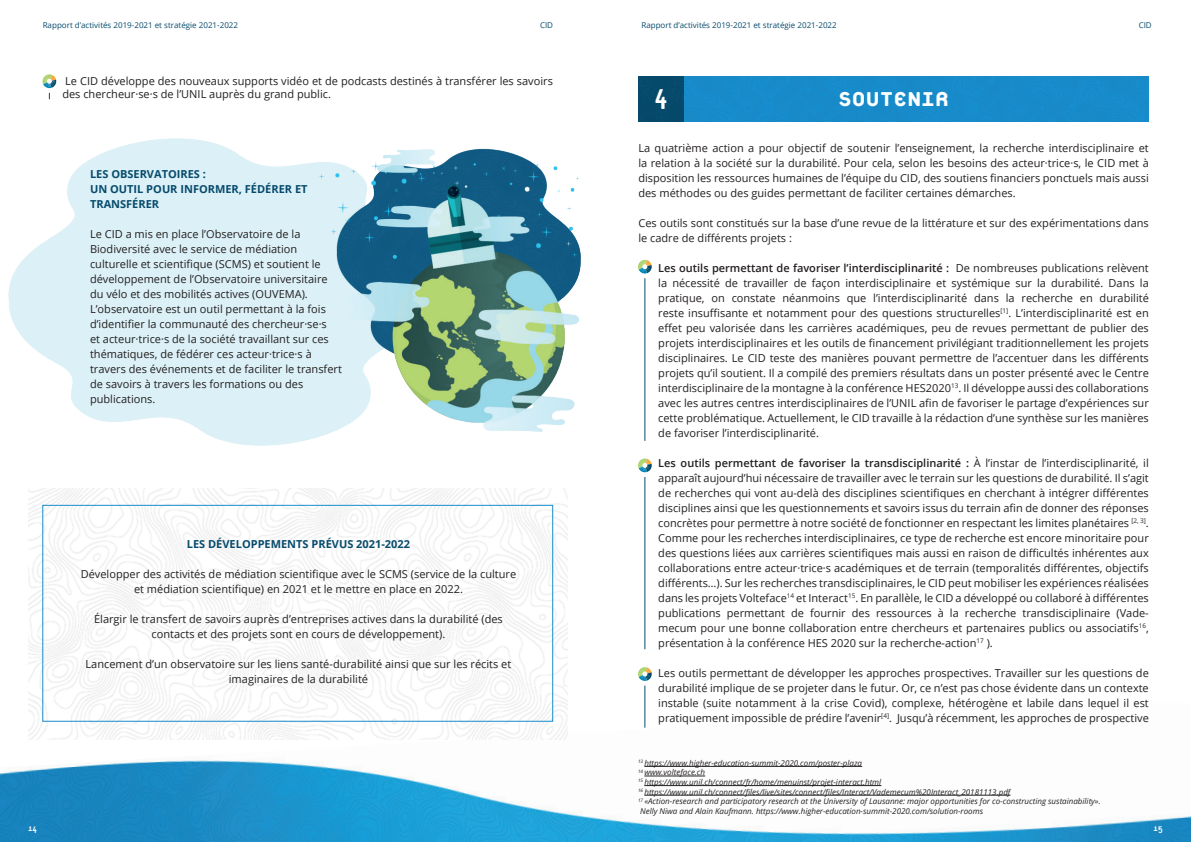
<style>
.page{position:relative;width:1191px;height:842px;background:#fff}
.page>*{position:absolute;margin:0;border:0;box-sizing:border-box;transform-origin:0 0}
.t1{font:800 30px "Platelet OT";color:#fff}
.t2{font:11px/15px "Open Sans";color:#231f20;text-align:justify}
.t3{font:700 11px/15px "Open Sans";color:#074b6d}
.t4{font:800 10px "Platelet OT";color:#fff}
.t5{font:italic 8px/9.6px "Open Sans";color:#231f20}
.t6{font:8px "Open Sans";color:#074b6d}
.s1{font-weight:600}
</style>
<div class="page">
<img style="left:0;top:703px;width:1191px;height:139px">
<svg style="left:43px;top:74px;width:13px;height:25px"></svg>
<img style="left:28px;top:488px;width:539px;height:251px">
<div style="left:43px;top:505px;width:510px;height:216px;border:1px solid #178dcd"></div>
<img style="left:9px;top:139px;width:572px;height:306px">
<div style="left:684px;top:76px;width:464px;height:46px;background:#178bca"></div>
<div style="left:638px;top:76px;width:46px;height:46px;background:#06496b"></div>
<svg style="left:638px;top:260px;width:13px;height:13px"></svg>
<svg style="left:638px;top:459px;width:13px;height:13px"></svg>
<svg style="left:638px;top:667px;width:13px;height:14px"></svg>
<hr style="left:644px;top:278px;width:1px;height:163px;background:#074b6d">
<hr style="left:644px;top:477px;width:1px;height:172px;background:#074b6d">
<hr style="left:644px;top:686px;width:1px;height:42px;background:#074b6d">
<hr style="left:644px;top:766px;width:218px;height:1px;background:#231f20">
<hr style="left:644px;top:776px;width:61px;height:1px;background:#231f20">
<hr style="left:644px;top:785px;width:237px;height:1px;background:#231f20">
<hr style="left:644px;top:795px;width:366px;height:1px;background:#231f20">
<p class="t6" style="left:43px;top:19px;width:197px">Rapport d’activités 2019-2021 et stratégie 2021-2022</p>
<p class="t6" style="left:540px;top:19px;width:15px">CID</p>
<p class="t6" style="left:641px;top:19px;width:197px">Rapport d’activités 2019-2021 et stratégie 2021-2022</p>
<p class="t6" style="left:1138px;top:19px;width:15px">CID</p>
<p class="t2" style="left:62px;top:74px;width:492px;line-height:13.2px">Le CID développe des nouveaux supports vidéo et de podcasts destinés à transférer les savoirs des chercheur·se·s de l’UNIL auprès du grand public.</p>
<p class="t3" style="left:90px;top:166px;width:117px">LES OBSERVATOIRES :</p>
<p class="t3" style="left:90px;top:181px;width:219px">UN OUTIL POUR INFORMER, FÉDÉRER ET<br>TRANSFÉRER</p>
<p class="t2" style="left:90px;top:226px;width:253px;text-align:left">Le CID a mis en place l’Observatoire de la Biodiversité avec le service de médiation culturelle et scientifique (SCMS) et soutient le développement de l’Observatoire universitaire du vélo et des mobilités actives (OUVEMA).<br>L’observatoire est un outil permettant à la fois d’identifier la communauté des chercheur·se·s<br>et acteur·trice·s de la société travaillant sur ces thématiques, de fédérer ces acteur·trice·s à travers des événements et de faciliter le transfert de savoirs à travers les formations ou des publications.</p>
<p class="t3" style="left:187px;top:536px;width:225px">LES DÉVELOPPEMENTS PRÉVUS 2021-2022</p>
<p class="t2" style="left:81px;top:566px;width:437px;text-align:center">Développer des activités de médiation scientifique avec le SCMS (service de la culture et médiation scientifique) en 2021 et le mettre en place en 2022.</p>
<p class="t2" style="left:94px;top:611px;width:410px;text-align:center">Élargir le transfert de savoirs auprès d’entreprises actives dans la durabilité (des contacts et des projets sont en cours de développement).</p>
<p class="t2" style="left:86px;top:656px;width:427px;text-align:center">Lancement d’un observatoire sur les liens santé-durabilité ainsi que sur les récits et imaginaires de la durabilité</p>
<p class="t1" style="left:654px;top:82px;width:15px">4</p>
<p class="t1" style="left:838px;top:85px;width:112px">SOUTENIR</p>
<p class="t2" style="left:638px;top:140px;width:512px">La quatrième action a pour objectif de soutenir l’enseignement, la recherche interdisciplinaire et la relation à la société sur la durabilité. Pour cela, selon les besoins des acteur·trice·s, le CID met à disposition les ressources humaines de l’équipe du CID, des soutiens financiers ponctuels mais aussi des méthodes ou des guides permettant de faciliter certaines démarches.</p>
<p class="t2" style="left:638px;top:215px;width:512px">Ces outils sont constitués sur la base d’une revue de la littérature et sur des expérimentations dans le cadre de différents projets :</p>
<p class="t2" style="left:658px;top:260px;width:492px"><span class="s1">Les outils permettant de favoriser l’interdisciplinarité :</span> De nombreuses publications relèvent la nécessité de travailler de façon interdisciplinaire et systémique sur la durabilité. Dans la pratique, on constate néanmoins que l’interdisciplinarité dans la recherche en durabilité reste insuffisante et notamment pour des questions structurelles<sup>[1]</sup>. L’interdisciplinarité est en effet peu valorisée dans les carrières académiques, peu de revues permettant de publier des projets interdisciplinaires et les outils de financement privilégiant traditionnellement les projets disciplinaires. Le CID teste des manières pouvant permettre de l’accentuer dans les différents projets qu’il soutient. Il a compilé des premiers résultats dans un poster présenté avec le Centre interdisciplinaire de la montagne à la conférence HES2020<sup>13</sup>. Il développe aussi des collaborations avec les autres centres interdisciplinaires de l’UNIL afin de favoriser le partage d’expériences sur cette problématique. Actuellement, le CID travaille à la rédaction d’une synthèse sur les manières de favoriser l’interdisciplinarité.</p>
<p class="t2" style="left:658px;top:455px;width:492px"><span class="s1">Les outils permettant de favoriser la transdisciplinarité :</span> À l’instar de l’interdisciplinarité, il apparaît aujourd’hui nécessaire de travailler avec le terrain sur les questions de durabilité. Il s’agit de recherches qui vont au-delà des disciplines scientifiques en cherchant à intégrer différentes disciplines ainsi que les questionnements et savoirs issus du terrain afin de donner des réponses concrètes pour permettre à notre société de fonctionner en respectant les limites planétaires <sup>[2,</sup> <sup>3]</sup>.<br>Comme pour les recherches interdisciplinaires, ce type de recherche est encore minoritaire pour des questions liées aux carrières scientifiques mais aussi en raison de difficultés inhérentes aux collaborations entre acteur·trice·s académiques et de terrain (temporalités différentes, objectifs différents…). Sur les recherches transdisciplinaires, le CID peut mobiliser les expériences réalisées dans les projets Volteface<sup>14</sup> et Interact<sup>15</sup>. En parallèle, le CID a développé ou collaboré à différentes publications permettant de fournir des ressources à la recherche transdisciplinaire (Vade&shy;mecum pour une bonne collaboration entre chercheurs et partenaires publics ou associatifs<sup>16</sup>, présentation à la conférence HES 2020 sur la recherche-action<sup>17</sup> ).</p>
<p class="t2" style="left:658px;top:665px;width:492px">Les outils permettant de développer les approches prospectives. Travailler sur les questions de durabilité implique de se projeter dans le futur. Or, ce n’est pas chose évidente dans un contexte instable (suite notamment à la crise Covid), complexe, hétérogène et labile dans lequel il est pratiquement impossible de prédire l’avenir<sup>[4]</sup>. Jusqu’à récemment, les approches de prospective</p>
<p class="t5" style="left:638px;top:758px;width:226px"><sup>13</sup> https://www.higher-education-summit-2020.com/poster-plaza</p>
<p class="t5" style="left:638px;top:767px;width:69px"><sup>14</sup> www.volteface.ch</p>
<p class="t5" style="left:638px;top:777px;width:245px"><sup>15</sup> https://www.unil.ch/connect/fr/home/menuinst/projet-interact.html</p>
<p class="t5" style="left:638px;top:787px;width:374px"><sup>16</sup> https://www.unil.ch/connect/files/live/sites/connect/files/Interact/Vademecum%20Interact_20181113.pdf</p>
<p class="t5" style="left:638px;top:796px;width:464px"><sup>17</sup> «Action-research and participatory research at the University of Lausanne: major opportunities for co-constructing sustainability».<br>Nelly Niwa and Alain Kaufmann. https://www.higher-education-summit-2020.com/solution-rooms</p>
<p class="t4" style="left:28px;top:824px;width:11px">14</p>
<p class="t4" style="left:1153px;top:824px;width:11px">15</p>
</div>
